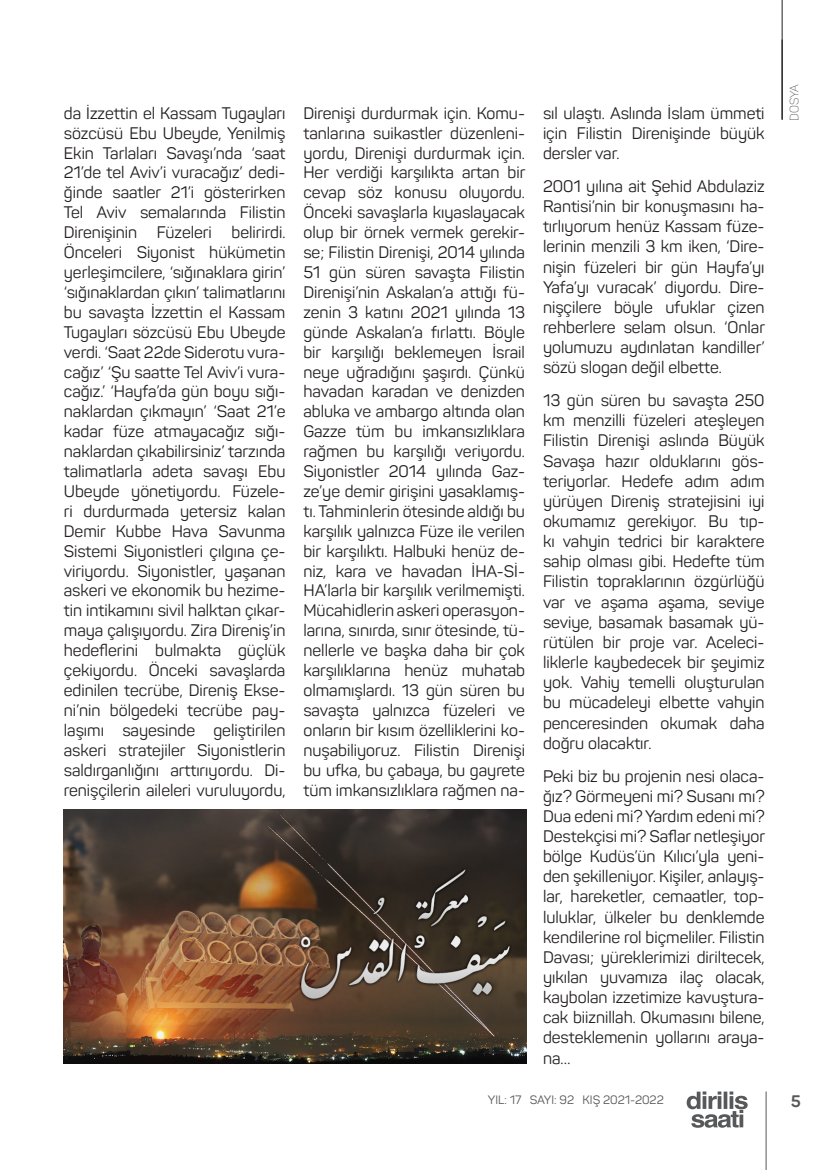
<style>
.page{position:relative;width:830px;height:1170px;background:#fff}
.page>*{position:absolute;margin:0;border:0;box-sizing:border-box;transform-origin:0 0}
.t1{font:16.5px/20px "Panton";color:#231f20;text-align:justify}
.t2{font:700 16.5px "Panton";color:#57585a}
.t3{font:12px "Panton";color:#57585a}
.t4{font:200 12px "Panton";letter-spacing:-.01em;color:#231f20}
</style>
<div class="page">
<hr style="left:765px;top:1091px;width:1px;height:78px;background:#57585a">
<svg style="left:686px;top:1091px;width:61px;height:36px"></svg>
<hr style="left:781px;top:0;width:1px;height:119px;background:#231f20">
<img style="left:63px;top:809px;width:463px;height:254px">
<p class="t1" style="left:64px;top:103px;width:223px">da İzzettin el Kassam Tugayları sözcüsü Ebu Ubeyde, Yenilmiş Ekin Tarlaları Savaşı’nda ‘saat 21’de tel Aviv’i vuracağız’ dedi&shy;ğinde saatler 21’i gösterirken Tel Aviv semalarında Filistin Direnişinin Füzeleri belirirdi.<br>Önceleri Siyonist hükümetin yerleşimcilere, ‘sığınaklara girin’ ‘sığınaklardan çıkın’ talimatlarını bu savaşta İzzettin el Kassam Tugayları sözcüsü Ebu Ubeyde verdi. ‘Saat 22de Siderotu vura&shy;cağız’ ‘Şu saatte Tel Aviv’i vura&shy;cağız.’ ‘Hayfa’da gün boyu sığı&shy;naklardan çıkmayın’ ‘Saat 21’e kadar füze atmayacağız sığı&shy;naklardan çıkabilirsiniz’ tarzında talimatlarla adeta savaşı Ebu Ubeyde yönetiyordu. Füzele&shy;ri durdurmada yetersiz kalan Demir Kubbe Hava Savunma Sistemi Siyonistleri çılgına çe&shy;viriyordu. Siyonistler, yaşanan askeri ve ekonomik bu hezime&shy;tin intikamını sivil halktan çıkar&shy;maya çalışıyordu. Zira Direniş’in hedeflerini bulmakta güçlük çekiyordu. Önceki savaşlarda edinilen tecrübe, Direniş Ekse&shy;ni’nin bölgedeki tecrübe pay&shy;laşımı sayesinde geliştirilen askeri stratejiler Siyonistlerin saldırganlığını arttırıyordu. Di&shy;renişçilerin aileleri vuruluyordu,</p>
<p class="t1" style="left:303px;top:103px;width:223px">Direnişi durdurmak için. Komu&shy;tanlarına suikastler düzenleni&shy;yordu, Direnişi durdurmak için.<br>Her verdiği karşılıkta artan bir cevap söz konusu oluyordu.<br>Önceki savaşlarla kıyaslayacak olup bir örnek vermek gerekir&shy;se; Filistin Direnişi, 2014 yılında 51 gün süren savaşta Filistin Direnişi’nin Askalan’a attığı fü&shy;zenin 3 katını 2021 yılında 13 günde Askalan’a fırlattı. Böyle bir karşılığı beklemeyen İsrail neye uğradığını şaşırdı. Çünkü havadan karadan ve denizden abluka ve ambargo altında olan Gazze tüm bu imkansızlıklara rağmen bu karşılığı veriyordu.<br>Siyonistler 2014 yılında Gaz&shy;ze’ye demir girişini yasaklamış&shy;tı. Tahminlerin ötesinde aldığı bu karşılık yalnızca Füze ile verilen bir karşılıktı. Halbuki henüz de&shy;niz, kara ve havadan İHA-Sİ-HA’larla bir karşılık verilmemişti.<br>Mücahidlerin askeri operasyon&shy;larına, sınırda, sınır ötesinde, tü&shy;nellerle ve başka daha bir çok karşılıklarına henüz muhatab olmamışlardı. 13 gün süren bu savaşta yalnızca füzeleri ve onların bir kısım özelliklerini ko&shy;nuşabiliyoruz. Filistin Direnişi bu ufka, bu çabaya, bu gayrete tüm imkansızlıklara rağmen na-</p>
<p class="t1" style="left:542px;top:103px;width:223px">sıl ulaştı. Aslında İslam ümmeti için Filistin Direnişinde büyük dersler var.</p>
<p class="t1" style="left:542px;top:176px;width:223px">2001 yılına ait Şehid Abdulaziz Rantisi’nin bir konuşmasını ha&shy;tırlıyorum henüz Kassam füze&shy;lerinin menzili 3 km iken, ‘Dire&shy;nişin füzeleri bir gün Hayfa’yı Yafa’yı vuracak’ diyordu. Dire&shy;nişçilere böyle ufuklar çizen rehberlere selam olsun. ‘Onlar yolumuzu aydınlatan kandiller’ sözü slogan değil elbette.</p>
<p class="t1" style="left:542px;top:390px;width:223px">13 gün süren bu savaşta 250 km menzilli füzeleri ateşleyen Filistin Direnişi aslında Büyük Savaşa hazır olduklarını gös&shy;teriyorlar. Hedefe adım adım yürüyen Direniş stratejisini iyi okumamız gerekiyor. Bu tıp&shy;kı vahyin tedrici bir karaktere sahip olması gibi. Hedefte tüm Filistin topraklarının özgürlüğü var ve aşama aşama, seviye seviye, basamak basamak yü&shy;rütülen bir proje var. Aceleci&shy;liklerle kaybedecek bir şeyimiz yok. Vahiy temelli oluşturulan bu mücadeleyi elbette vahyin penceresinden okumak daha doğru olacaktır.</p>
<p class="t1" style="left:542px;top:765px;width:223px">Peki biz bu projenin nesi olaca&shy;ğız? Görmeyeni mi? Susanı mı?<br>Dua edeni mi? Yardım edeni mi?<br>Destekçisi mi? Saflar netleşiyor bölge Kudüs’ün Kılıcı’yla yeni&shy;den şekilleniyor. Kişiler, anlayış&shy;lar, hareketler, cemaatler, top&shy;luluklar, ülkeler bu denklemde kendilerine rol biçmeliler. Filistin Davası; yüreklerimizi diriltecek, yıkılan yuvamıza ilaç olacak, kaybolan izzetimize kavuştura&shy;cak biiznillah. Okumasını bilene, desteklemenin yollarını araya&shy;na…</p>
<p class="t4" style="left:786px;top:121px;width:38px;rotate:-90deg">DOSYA</p>
<p class="t3" style="left:487px;top:1091px;width:177px">YIL: 17 SAYI: 92 KIŞ 2021-2022</p>
<p class="t2" style="left:790px;top:1090px;width:11px">5</p>
</div>
